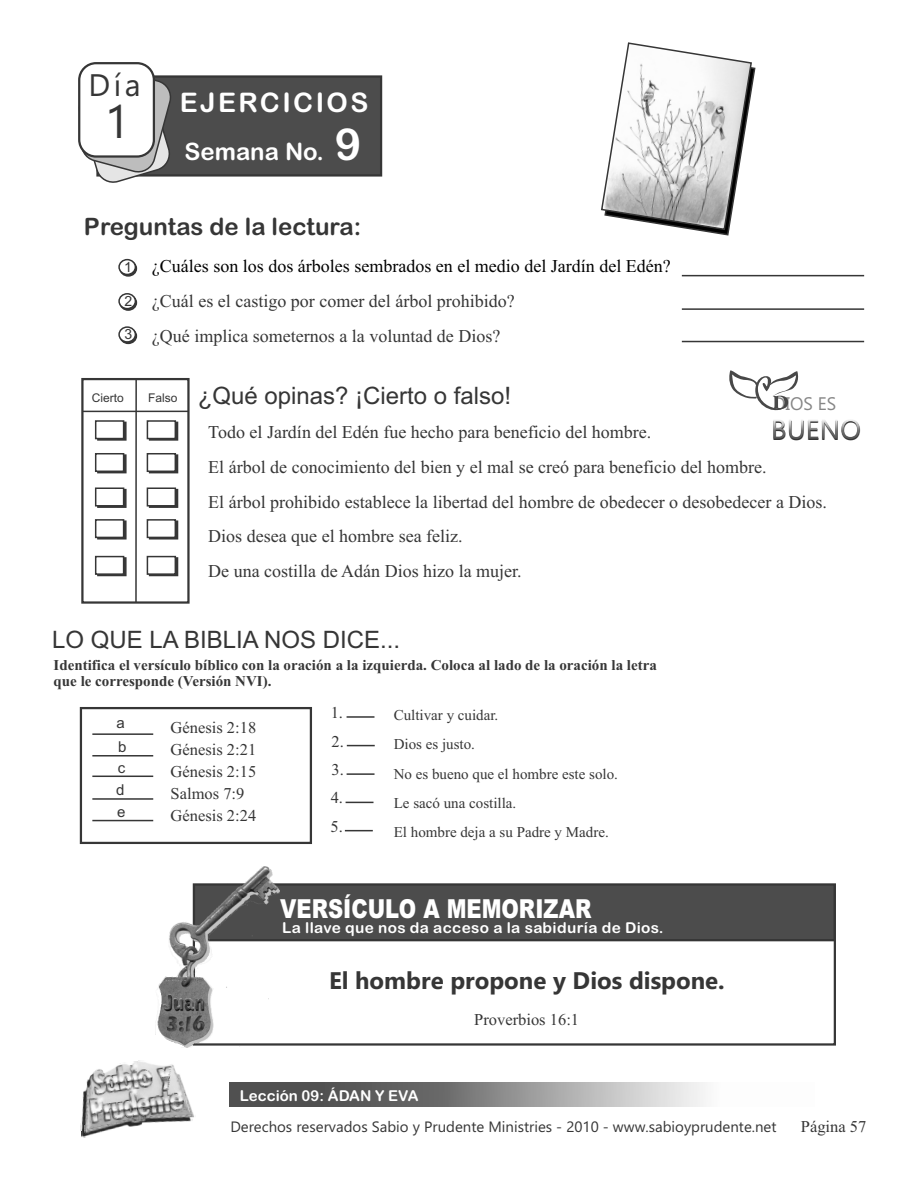
<style>
.page{position:relative;width:918px;height:1188px;background:#fff}
.page>*{position:absolute;margin:0;border:0;box-sizing:border-box;transform-origin:0 0}
.t1{font:46.65px "Ebrima";color:#363636}
.t2{font:31.05px "Ebrima";color:#363636}
.t3{font:27.45px "Ebrima";color:#363636}
.t4{font:27px "Arial Rounded MT Bold";letter-spacing:.09em;color:#fff}
.t5{font:900 26.25px "Arial";color:#fff;scale:.8 1}
.t6{font:24px "Arial";color:#363636}
.t7{font:700 24px "Ebrima";color:#363636}
.t8{font:24px "Arial Rounded MT Bold";color:#363636}
.t9{font:24px "Arial Rounded MT Bold";color:#fff}
.t10{font:18.15px "Ebrima";color:#868686}
.t11{font:18px/35px "Times New Roman";color:#363636}
.t12{font:18px "Times New Roman";color:#000}
.t13{font:16.5px/28.5px "Times New Roman";color:#363636;text-align:justify}
.t14{font:700 15px/16.6px "Times New Roman";color:#363636}
.t15{font:15px/29.1px "Times New Roman";color:#363636}
.t16{font:15px "Ebrima";color:#363636}
.t17{font:15px "Arial Rounded MT Bold";letter-spacing:.025em;color:#fff}
.t18{font:15px "Arial Rounded MT Bold";color:#fff}
.t19{font:15px/21.9px "Arial";color:#363636}
.t20{font:14.1px "Arial";color:#363636}
.t21{font:12px "Arial";color:#363636}
.s1{font-size:44.1px}
</style>
<div class="page">
<svg style="left:94px;top:420px;width:33px;height:21px"></svg>
<svg style="left:146px;top:420px;width:33px;height:21px"></svg>
<svg style="left:94px;top:487px;width:33px;height:21px"></svg>
<svg style="left:146px;top:487px;width:33px;height:21px"></svg>
<svg style="left:94px;top:453px;width:33px;height:21px"></svg>
<svg style="left:146px;top:453px;width:33px;height:21px"></svg>
<svg style="left:94px;top:519px;width:33px;height:21px"></svg>
<svg style="left:146px;top:519px;width:33px;height:21px"></svg>
<svg style="left:94px;top:555px;width:33px;height:22px"></svg>
<svg style="left:146px;top:555px;width:33px;height:22px"></svg>
<hr style="left:82px;top:411px;width:106px;height:1px;background:#363636">
<div style="left:81px;top:378px;width:109px;height:226px;border:2px solid #363636"></div>
<hr style="left:135px;top:380px;width:2px;height:223px;background:#363636">
<div style="left:80px;top:707px;width:232px;height:137px;border:2px solid #363636"></div>
<hr style="left:347px;top:716px;width:27px;height:2px;background:#363636">
<hr style="left:347px;top:773px;width:28px;height:2px;background:#363636">
<svg style="left:345px;top:830px;width:28px;height:1px"></svg>
<svg style="left:347px;top:745px;width:28px;height:1px"></svg>
<svg style="left:346px;top:802px;width:28px;height:1px"></svg>
<hr style="left:92px;top:733px;width:61px;height:2px;background:#363636">
<hr style="left:92px;top:755px;width:61px;height:2px;background:#363636">
<hr style="left:92px;top:776px;width:61px;height:1px;background:#363636">
<hr style="left:92px;top:798px;width:61px;height:2px;background:#363636">
<hr style="left:92px;top:820px;width:61px;height:1px;background:#363636">
<div style="left:119px;top:260px;width:18px;height:17px;background:#363636;border:2px solid #363636;border-radius:50%"></div>
<div style="left:118px;top:259px;width:18px;height:16px;background:#fff;border:2px solid #363636;border-radius:50%"></div>
<div style="left:119px;top:295px;width:18px;height:16px;background:#363636;border:2px solid #363636;border-radius:50%"></div>
<div style="left:118px;top:293px;width:18px;height:16px;background:#fff;border:2px solid #363636;border-radius:50%"></div>
<div style="left:119px;top:328px;width:18px;height:16px;background:#363636;border:2px solid #363636;border-radius:50%"></div>
<div style="left:118px;top:326px;width:18px;height:17px;background:#fff;border:2px solid #363636;border-radius:50%"></div>
<hr style="left:682px;top:275px;width:182px;height:1px;background:#363636">
<hr style="left:682px;top:308px;width:182px;height:2px;background:#363636">
<hr style="left:682px;top:341px;width:182px;height:1px;background:#363636">
<svg style="left:802px;top:420px;width:58px;height:19px"></svg>
<svg style="left:729px;top:370px;width:73px;height:69px"></svg>
<svg style="left:601px;top:42px;width:155px;height:194px"></svg>
<svg style="left:229px;top:1082px;width:476px;height:25px;background:#898989"></svg>
<img style="left:80px;top:1060px;width:114px;height:74px">
<div style="left:279px;top:886px;width:554px;height:56px;background:#4c4c4c"></div>
<div style="left:193px;top:883px;width:643px;height:163px;border:2px solid #363636"></div>
<img style="left:157px;top:866px;width:122px;height:182px">
<svg style="left:78px;top:74px;width:305px;height:109px;background:#646464"></svg>
<div style="left:78px;top:62px;width:77px;height:96px;background:#fff;border:2px solid #363636;border-radius:17px"></div>
<h2 class="t2" style="left:88px;top:73px;width:54px">Día</h2>
<h1 class="t1" style="left:105px;top:104px;width:27px">1</h1>
<h3 class="t4" style="left:180px;top:92px;width:190px">EJERCICIOS</h3>
<h3 class="t9" style="left:185px;top:142px;width:178px">Semana No. <span class="s1">9</span></h3>
<h3 class="t8" style="left:84px;top:218px;width:279px">Preguntas de la lectura:</h3>
<p class="t20" style="left:124px;top:262px;width:9px">1</p>
<p class="t20" style="left:124px;top:296px;width:9px">2</p>
<p class="t20" style="left:124px;top:329px;width:9px">3</p>
<p class="t12" style="left:152px;top:260px;width:520px">¿Cuáles son los dos árboles sembrados en el medio del Jardín del Edén?</p>
<p class="t11" style="left:152px;top:285px;width:364px">¿Cuál es el castigo por comer del árbol prohibido? ¿Qué implica someternos a la voluntad de Dios?</p>
<p class="t21" style="left:92px;top:393px;width:34px">Cierto</p>
<p class="t21" style="left:148px;top:394px;width:31px">Falso</p>
<h3 class="t6" style="left:198px;top:387px;width:315px">¿Qué opinas? ¡Cierto o falso!</h3>
<p class="t10" style="left:773px;top:397px;width:65px">DIOS ES</p>
<p class="t11" style="left:208px;top:416px;width:445px">Todo el Jardín del Edén fue hecho para beneficio del hombre.</p>
<h3 class="t3" style="left:771px;top:420px;width:92px">BUENO</h3>
<p class="t11" style="left:208px;top:451px;width:620px">El árbol de conocimiento del bien y el mal se creó para beneficio del hombre.<br>El árbol prohibido establece la libertad del hombre de obedecer o desobedecer a Dios.<br>Dios desea que el hombre sea feliz.<br>De una costilla de Adán Dios hizo la mujer.</p>
<h3 class="t6" style="left:52px;top:630px;width:350px">LO QUE LA BIBLIA NOS DICE...</h3>
<p class="t14" style="left:54px;top:658px;width:605px">Identifica el versículo bíblico con la oración a la izquierda. Coloca al lado de la oración la letra que le corresponde (Versión NVI).</p>
<p class="t19" style="left:117px;top:712px;width:12px;line-height:24.5px">a b</p>
<p class="t19" style="left:116px;top:759px;width:11px;text-align:justify">c d e</p>
<p class="t13" style="left:171px;top:718px;width:87px;line-height:21.9px;text-align:left">Génesis 2:18<br>Génesis 2:21<br>Génesis 2:15<br>Salmos 7:9<br>Génesis 2:24</p>
<p class="t13" style="left:331px;top:700px;width:15px">1.<br>2.<br>3.<br>4.<br>5.</p>
<p class="t15" style="left:394px;top:702px;width:226px">Cultivar y cuidar.<br>Dios es justo.<br>No es bueno que el hombre este solo.<br>Le sacó una costilla.<br>El hombre deja a su Padre y Madre.</p>
<h3 class="t5" style="left:280px;top:899px;width:390px">VERSÍCULO A MEMORIZAR</h3>
<p class="t17" style="left:282px;top:922px;width:383px">La llave que nos da acceso a la sabiduría de Dios.</p>
<h3 class="t7" style="left:329px;top:971px;width:397px">El hombre propone y Dios dispone.</h3>
<p class="t13" style="left:474px;top:1007px;width:106px">Proverbios 16:1</p>
<p class="t18" style="left:240px;top:1090px;width:180px">Lección 09: ÁDAN Y EVA</p>
<p class="t16" style="left:230px;top:1121px;width:548px">Derechos reservados Sabio y Prudente Ministries - 2010 - www.sabioyprudente.net</p>
<p class="t13" style="left:801px;top:1114px;width:67px">Página 57</p>
</div>
